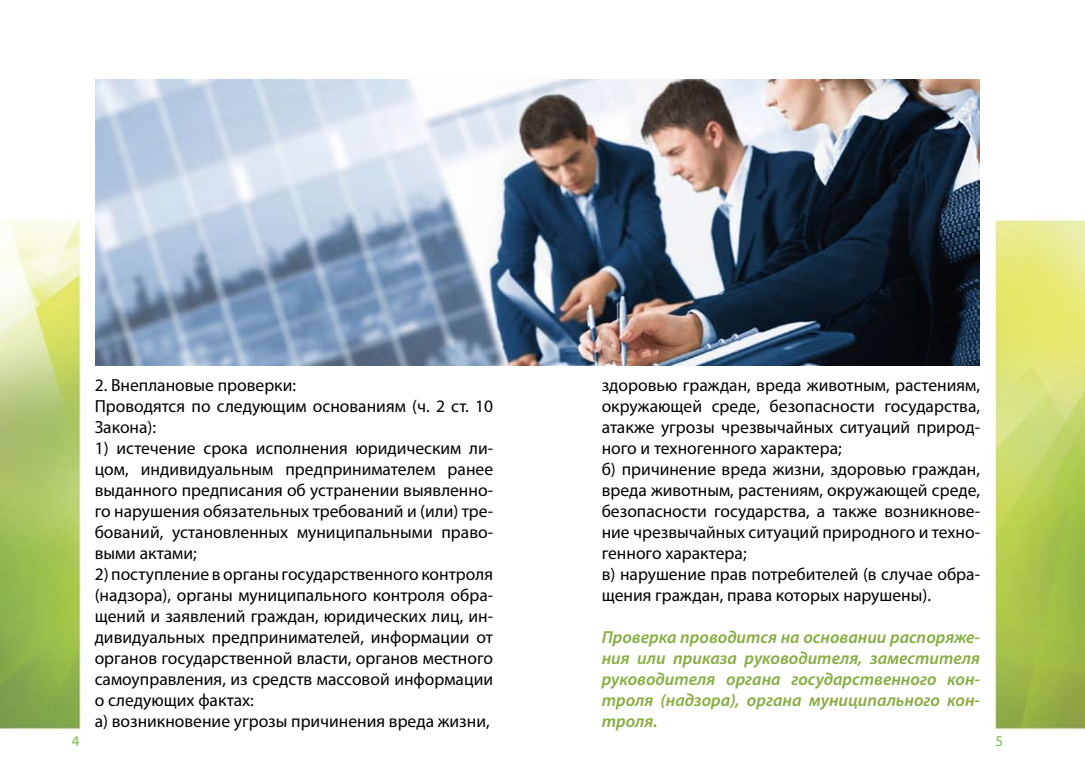
<style>
.page{position:relative;width:1085px;height:780px;background:#fff}
.page>*{position:absolute;margin:0;border:0;box-sizing:border-box;transform-origin:0 0}
.t1{font:17.5px/21px "Myriad Pro";color:#000}
.t2{font:italic 600 17.5px/21px "Myriad Pro";color:#85ad40;text-align:justify}
.t3{font:15px "Myriad Pro";color:#72bf44}
</style>
<div class="page">
<img style="left:0;top:79px;width:1084px;height:655px">
<img style="left:96px;top:79px;width:883px;height:286px">
<p class="t1" style="left:95px;top:374px;width:400px">2. Внеплановые проверки:<br>Проводятся по следующим основаниям (ч. 2 ст. 10<br>Закона):</p>
<p class="t1" style="left:95px;top:437px;width:400px;text-align:justify">1) истечение срока исполнения юридическим ли&shy;цом, индивидуальным предпринимателем ранее выданного предписания об устранении выявленно&shy;го нарушения обязательных требований и (или) тре&shy;бований, установленных муниципальными право&shy;выми актами;</p>
<p class="t1" style="left:95px;top:563px;width:400px">2) поступление в органы государственного контроля (надзора), органы муниципального контроля обра&shy;щений и заявлений граждан, юридических лиц, ин&shy;дивидуальных предпринимателей, информации от органов государственной власти, органов местного самоуправления, из средств массовой информации о следующих фактах:<br>а) возникновение угрозы причинения вреда жизни,</p>
<p class="t1" style="left:601px;top:374px;width:380px">здоровью граждан, вреда животным, растениям, окружающей среде, безопасности государства, атакже угрозы чрезвычайных ситуаций природ&shy;ного и техногенного характера;<br>б) причинение вреда жизни, здоровью граждан, вреда животным, растениям, окружающей среде, безопасности государства, а также возникнове&shy;ние чрезвычайных ситуаций природного и техно&shy;генного характера;<br>в) нарушение прав потребителей (в случае обра&shy;щения граждан, права которых нарушены).</p>
<p class="t2" style="left:601px;top:626px;width:380px">Проверка проводится на основании распоряже&shy;ния или приказа руководителя, заместителя руководителя органа государственного кон&shy;троля (надзора), органа муниципального кон&shy;троля.</p>
<p class="t3" style="left:72px;top:731px;width:9px">4</p>
<p class="t3" style="left:995px;top:731px;width:9px">5</p>
</div>
